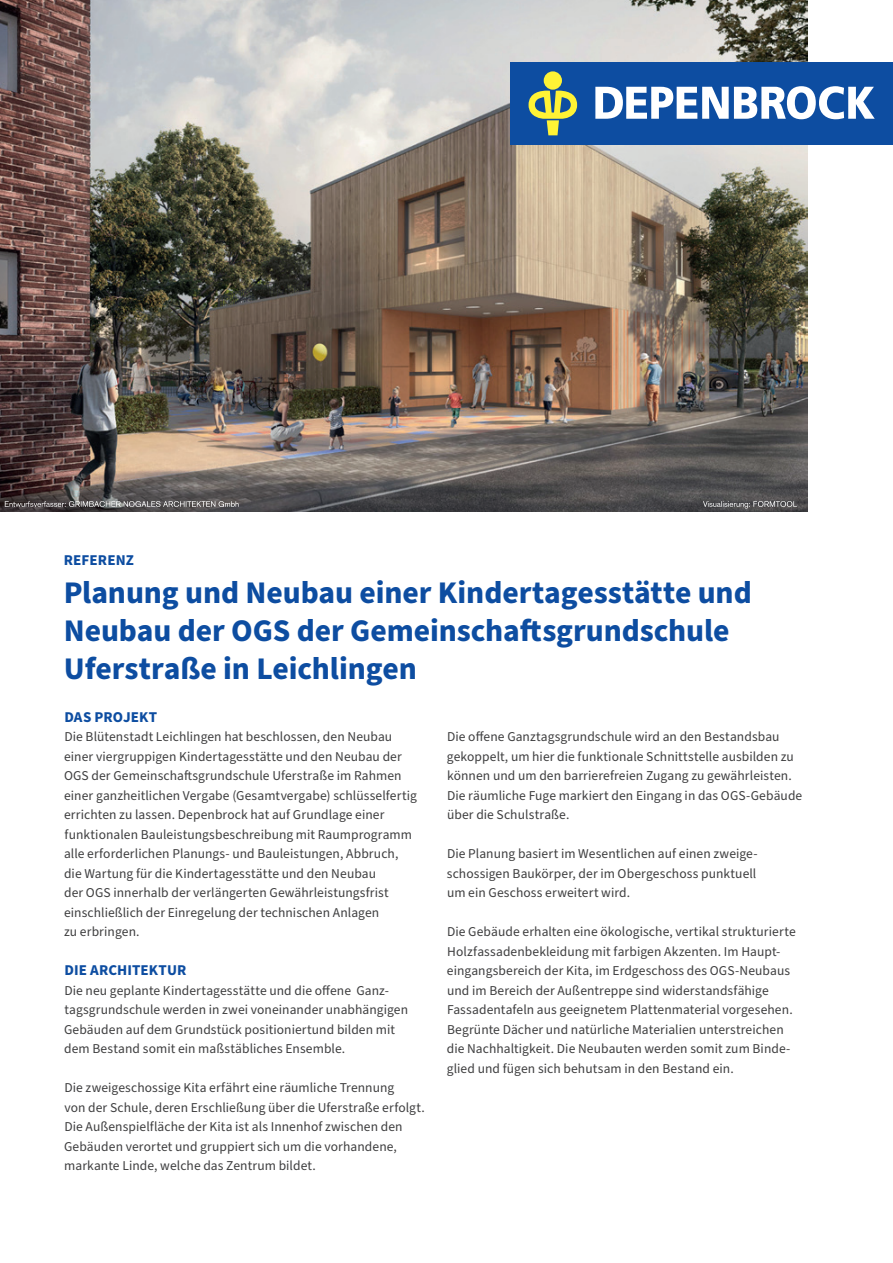
<style>
.page{position:relative;width:893px;height:1263px;background:#fff}
.page>*{position:absolute;margin:0;border:0;box-sizing:border-box;transform-origin:0 0}
.t1{font:700 31.5px/37.8px "Source Sans Pro";letter-spacing:-.005em;color:#0d4da1}
.t2{font:700 15px "Source Sans Pro";letter-spacing:.01em;color:#0d4da1}
.t3{font:13.5px/19.5px "Source Sans Pro";letter-spacing:.005em;color:#3e3e3f}
</style>
<div class="page">
<img style="left:0;top:0;width:808px;height:511px">
<div style="left:510px;top:62px;width:383px;height:82px;background:#0d4da1"></div>
<svg style="left:595px;top:86px;width:280px;height:33px"></svg>
<div style="left:544px;top:71px;width:18px;height:19px;background:#fff335;border-radius:50%"></div>
<svg style="left:528px;top:91px;width:49px;height:44px"></svg>
<p class="t2" style="left:64px;top:550px;width:72px">REFERENZ</p>
<h1 class="t1" style="left:64px;top:575px;width:689px">Planung und Neubau einer Kindertagesstätte und<br>Neubau der OGS der Gemeinschaftsgrundschule<br>Uferstraße in Leichlingen</h1>
<p class="t2" style="left:64px;top:706px;width:94px">DAS PROJEKT</p>
<p class="t3" style="left:64px;top:727px;width:354px">Die Blütenstadt Leichlingen hat beschlossen, den Neubau einer viergruppigen Kindertagesstätte und den Neubau der OGS der Gemeinschaftsgrundschule Uferstraße im Rahmen einer ganzheitlichen Vergabe (Gesamtvergabe) schlüsselfertig errichten zu lassen. Depenbrock hat auf Grundlage einer funktionalen Bauleistungsbeschreibung mit Raumprogramm alle erforderlichen Planungs- und Bauleistungen, Abbruch, die Wartung für die Kindertagesstätte und den Neubau<br>der OGS innerhalb der verlängerten Gewährleistungsfrist einschließlich der Einregelung der technischen Anlagen<br>zu erbringen.</p>
<p class="t2" style="left:64px;top:960px;width:124px">DIE ARCHITEKTUR</p>
<p class="t3" style="left:64px;top:981px;width:346px">Die neu geplante Kindertagesstätte und die offene Ganz&shy;tagsgrundschule werden in zwei voneinander unabhängigen Gebäuden auf dem Grundstück positioniertund bilden mit dem Bestand somit ein maßstäbliches Ensemble.</p>
<p class="t3" style="left:64px;top:1078px;width:362px">Die zweigeschossige Kita erfährt eine räumliche Trennung<br>von der Schule, deren Erschließung über die Uferstraße erfolgt.<br>Die Außenspielfläche der Kita ist als Innenhof zwischen den Gebäuden verortet und gruppiert sich um die vorhandene, markante Linde, welche das Zentrum bildet.</p>
<p class="t3" style="left:447px;top:727px;width:357px">Die offene Ganztagsgrundschule wird an den Bestandsbau gekoppelt, um hier die funktionale Schnittstelle ausbilden zu können und um den barrierefreien Zugang zu gewährleisten.<br>Die räumliche Fuge markiert den Eingang in das OGS-Gebäude über die Schulstraße.</p>
<p class="t3" style="left:447px;top:844px;width:311px;text-align:justify">Die Planung basiert im Wesentlichen auf einen zweige&shy;schossigen Baukörper, der im Obergeschoss punktuell um ein Geschoss erweitert wird.</p>
<p class="t3" style="left:447px;top:922px;width:350px">Die Gebäude erhalten eine ökologische, vertikal strukturierte Holzfassadenbekleidung mit farbigen Akzenten. Im Haupt&shy;eingangsbereich der Kita, im Erdgeschoss des OGS-Neubaus und im Bereich der Außentreppe sind widerstandsfähige Fassadentafeln aus geeignetem Plattenmaterial vorgesehen.<br>Begrünte Dächer und natürliche Materialien unterstreichen die Nachhaltigkeit. Die Neubauten werden somit zum Binde&shy;glied und fügen sich behutsam in den Bestand ein.</p>
</div>
